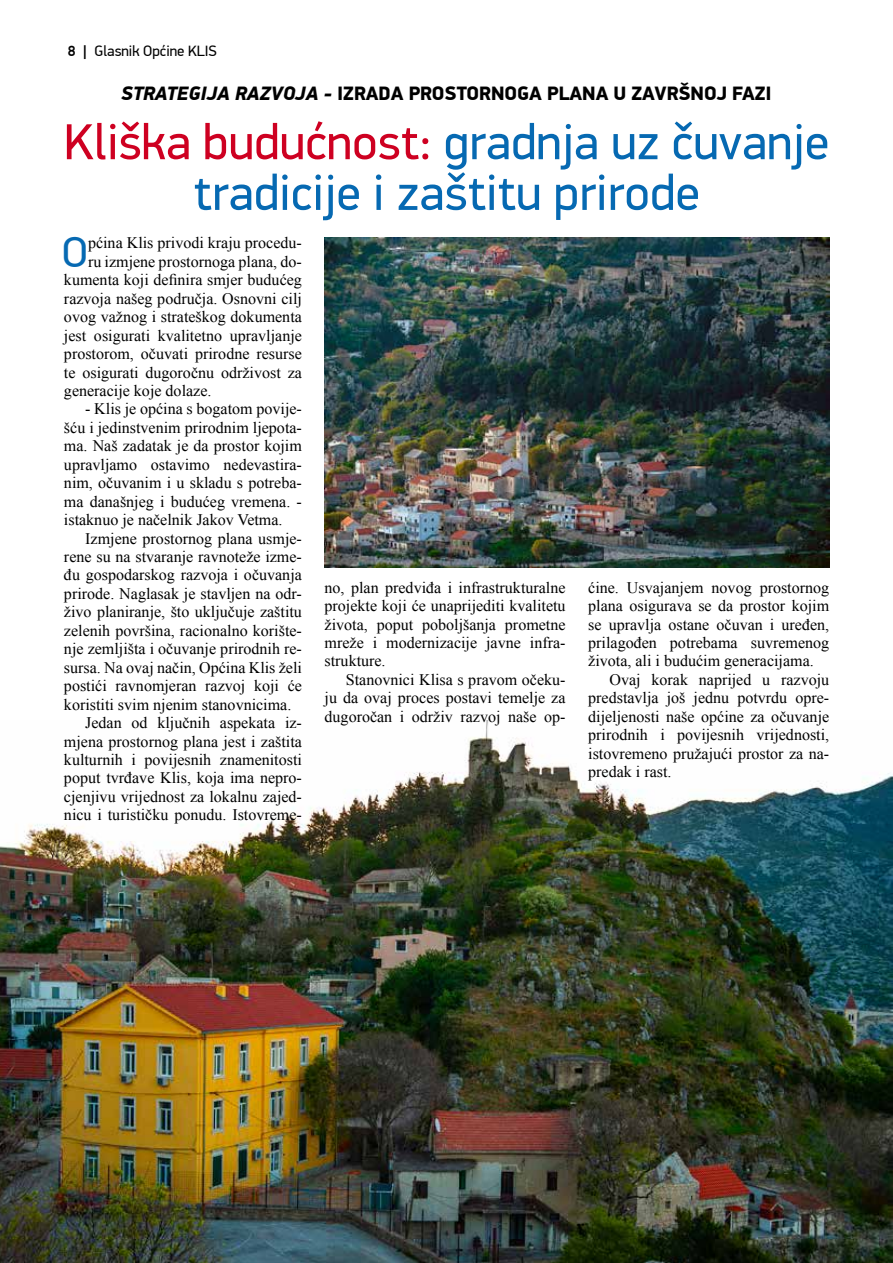
<style>
.page{position:relative;width:893px;height:1263px;background:#fff}
.page>*{position:absolute;margin:0;border:0;box-sizing:border-box;transform-origin:0 0}
.t1{font:50.7px/50.7px "PF Din Display Pro";color:#0669b2;text-align:center}
.t2{font:42.9px "PF Din Display Pro";color:#0669b2}
.t3{font:900 19.5px "PF Din Display Pro";color:#000}
.t4{font:16.05px/18.5px "Times New Roman";color:#000;text-align:justify}
.t5{font:15px "PF Din Display Pro";color:#000}
.s1{font-weight:700}
.s2{font-style:italic}
.s3{color:#ce0021}
</style>
<div class="page">
<img style="left:0;top:720px;width:893px;height:543px">
<img style="left:325px;top:237px;width:504px;height:331px">
<p class="t5" style="left:68px;top:42px;width:150px"><span class="s1">8 |</span> Glasnik Općine KLIS</p>
<p class="t3" style="left:121px;top:81px;width:652px"><span class="s2">STRATEGIJA RAZVOJA -</span> IZRADA PROSTORNOGA PLANA U ZAVRŠNOJ FAZI</p>
<h1 class="t1" style="left:64px;top:117px;width:767px"><span class="s3">Kliška budućnost:</span> gradnja uz čuvanje tradicije i zaštitu prirode</h1>
<h2 class="t2" style="left:62px;top:227px;width:28px">O</h2>
<p class="t4" style="left:88px;top:233px;width:215px">pćina Klis privodi kraju procedu-</p>
<p class="t4" style="left:88px;top:252px;width:215px">ru izmjene prostornoga plana, do-</p>
<p class="t4" style="left:64px;top:270px;width:239px">kumenta koji definira smjer budućeg</p>
<p class="t4" style="left:64px;top:289px;width:239px">razvoja našeg područja. Osnovni cilj</p>
<p class="t4" style="left:64px;top:307px;width:239px">ovog važnog i strateškog dokumenta</p>
<p class="t4" style="left:64px;top:326px;width:239px">jest osigurati kvalitetno upravljanje</p>
<p class="t4" style="left:64px;top:344px;width:239px">prostorom, očuvati prirodne resurse</p>
<p class="t4" style="left:64px;top:363px;width:239px">te osigurati dugoročnu održivost za</p>
<p class="t4" style="left:64px;top:381px;width:149px">generacije koje dolaze.</p>
<p class="t4" style="left:64px;top:400px;width:239px;text-indent:21px">- Klis je općina s bogatom povije&shy;šću i jedinstvenim prirodnim ljepota&shy;ma. Naš zadatak je da prostor kojim upravljamo ostavimo nedevastira&shy;nim, očuvanim i u skladu s potreba&shy;ma današnjeg i budućeg vremena. - istaknuo je načelnik Jakov Vetma.</p>
<p class="t4" style="left:85px;top:529px;width:218px">Izmjene prostornog plana usmje-</p>
<p class="t4" style="left:64px;top:547px;width:239px">rene su na stvaranje ravnoteže izme-</p>
<p class="t4" style="left:64px;top:566px;width:239px">đu gospodarskog razvoja i očuvanja</p>
<p class="t4" style="left:64px;top:584px;width:239px">prirode. Naglasak je stavljen na odr-</p>
<p class="t4" style="left:64px;top:602px;width:239px">živo planiranje, što uključuje zaštitu</p>
<p class="t4" style="left:64px;top:621px;width:239px">zelenih površina, racionalno korište-</p>
<p class="t4" style="left:64px;top:639px;width:239px">nje zemljišta i očuvanje prirodnih re-</p>
<p class="t4" style="left:64px;top:658px;width:239px">sursa. Na ovaj način, Općina Klis želi</p>
<p class="t4" style="left:64px;top:676px;width:239px">postići ravnomjeran razvoj koji će</p>
<p class="t4" style="left:64px;top:695px;width:229px">koristiti svim njenim stanovnicima.</p>
<p class="t4" style="left:85px;top:713px;width:218px">Jedan od ključnih aspekata iz-</p>
<p class="t4" style="left:64px;top:732px;width:239px">mjena prostornog plana jest i zaštita</p>
<p class="t4" style="left:64px;top:750px;width:239px">kulturnih i povijesnih znamenitosti</p>
<p class="t4" style="left:64px;top:769px;width:239px">poput tvrđave Klis, koja ima nepro-</p>
<p class="t4" style="left:64px;top:787px;width:239px">cjenjivu vrijednost za lokalnu zajed-</p>
<p class="t4" style="left:64px;top:805px;width:239px">nicu i turističku ponudu. Istovreme-</p>
<p class="t4" style="left:588px;top:578px;width:242px">ćine. Usvajanjem novog prostornog</p>
<p class="t4" style="left:588px;top:596px;width:242px">plana osigurava se da prostor kojim</p>
<p class="t4" style="left:588px;top:615px;width:242px">se upravlja ostane očuvan i uređen,</p>
<p class="t4" style="left:588px;top:633px;width:242px">prilagođen potrebama suvremenog</p>
<p class="t4" style="left:588px;top:652px;width:227px">života, ali i budućim generacijama.</p>
<p class="t4" style="left:609px;top:670px;width:221px">Ovaj korak naprijed u razvoju</p>
<p class="t4" style="left:588px;top:688px;width:242px">predstavlja još jednu potvrdu opre-</p>
<p class="t4" style="left:588px;top:707px;width:242px">dijeljenosti naše općine za očuvanje</p>
<p class="t4" style="left:588px;top:725px;width:242px">prirodnih i povijesnih vrijednosti,</p>
<p class="t4" style="left:588px;top:744px;width:242px">istovremeno pružajući prostor za na-</p>
<p class="t4" style="left:588px;top:762px;width:85px">predak i rast.</p>
<p class="t4" style="left:325px;top:578px;width:242px">no, plan predviđa i infrastrukturalne projekte koji će unaprijediti kvalitetu života, poput poboljšanja prometne mreže i modernizacije javne infra&shy;strukture.</p>
<p class="t4" style="left:325px;top:670px;width:242px;text-indent:21px">Stanovnici Klisa s pravom očeku&shy;ju da ovaj proces postavi temelje za dugoročan i održiv razvoj naše op-</p>
</div>
